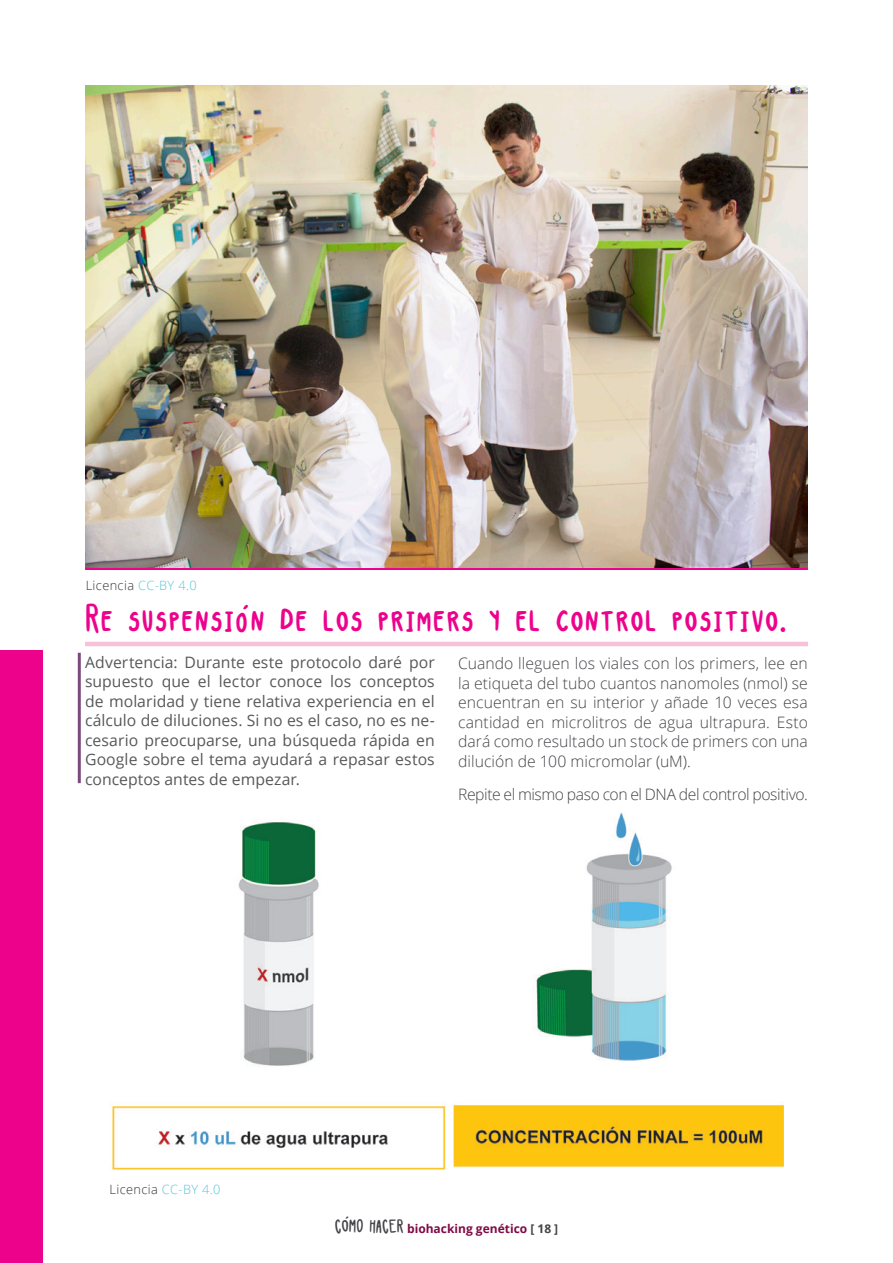
<style>
.page{position:relative;width:893px;height:1263px;background:#fff}
.page>*{position:absolute;margin:0;border:0;box-sizing:border-box;transform-origin:0 0}
._2_Título_sección_ma{font:45px "Kap";letter-spacing:.02em;color:#ed028c}
.Texto_base{font:300 15.75px/19.5px "Open Sans";letter-spacing:-.01em;color:#444449;text-align:justify}
.Texto_base-2{font:15.75px/19.5px "Open Sans";letter-spacing:.005em;color:#57585a;text-align:justify}
.Pie_foto_gris{font:300 12.75px "Open Sans";letter-spacing:.03em;color:#333}
.t1{font:700 12px "Open Sans";color:#800a47}
.s1{color:#58c5da}
.s2{font-family:"Kap";font-weight:400;font-size:21px;color:#444449}
.s3{color:#444449}
</style>
<div class="page">
<img style="left:112px;top:822px;width:333px;height:348px">
<img style="left:454px;top:813px;width:329px;height:355px">
<hr style="left:85px;top:567px;width:723px;height:3px;background:#ed028c">
<div style="left:0;top:651px;width:43px;height:612px;background:#ed028c"></div>
<img style="left:85px;top:85px;width:723px;height:482px">
<hr style="left:85px;top:642px;width:723px;height:4px;background:#f7c1d9">
<hr style="left:78px;top:653px;width:3px;height:130px;background:#7a4a7d">
<p class="Pie_foto_gris" style="left:86px;top:576px;width:113px">Licencia <span class="s1">CC-BY 4.0</span></p>
<p class="_2_Título_sección_ma" style="left:85px;top:597px;width:703px">Re suspensión de los primers y el control positivo.</p>
<p class="Texto_base-2" style="left:85px;top:652px;width:351px">Advertencia: Durante este protocolo daré por supuesto que el lector conoce los conceptos de molaridad y tiene relativa experiencia en el cálculo de diluciones. Si no es el caso, no es ne&shy;cesario preocuparse, una búsqueda rápida en Google sobre el tema ayudará a repasar estos conceptos antes de empezar.</p>
<p class="Texto_base" style="left:458px;top:653px;width:351px">Cuando lleguen los viales con los primers, lee en la etiqueta del tubo cuantos nanomoles (nmol) se encuentran en su interior y añade 10 veces esa cantidad en microlitros de agua ultrapura. Esto dará como resultado un stock de primers con una dilución de 100 micromolar (uM).</p>
<p class="Texto_base" style="left:458px;top:784px;width:351px">Repite el mismo paso con el DNA del control positivo.</p>
<p class="Pie_foto_gris" style="left:109px;top:1181px;width:113px">Licencia <span class="s1">CC-BY 4.0</span></p>
<p class="t1" style="left:335px;top:1220px;width:225px"><span class="s2">CÓMO HACER</span> biohacking genético <span class="s3">[ 18 ]</span></p>
</div>
